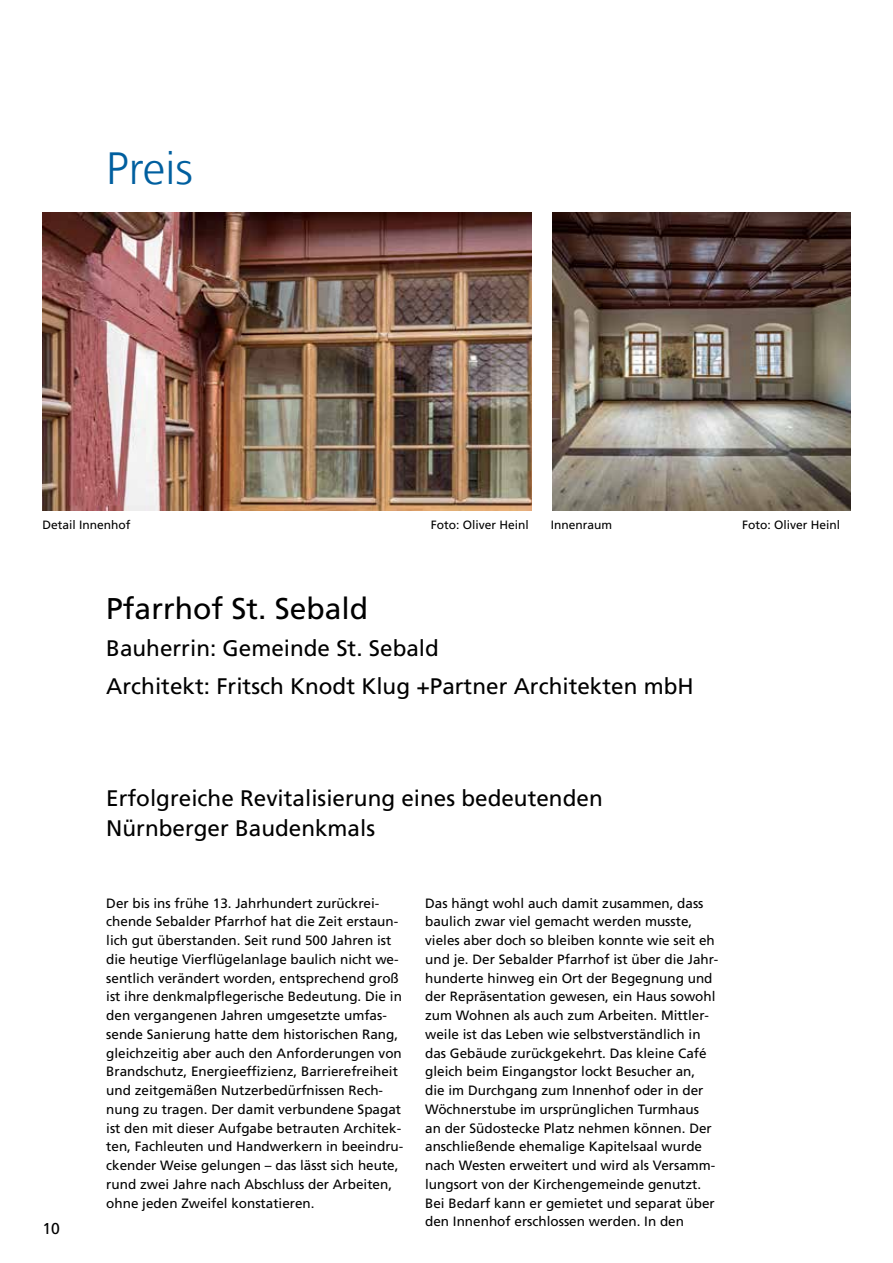
<style>
.page{position:relative;width:893px;height:1263px;background:#fff}
.page>*{position:absolute;margin:0;border:0;box-sizing:border-box;transform-origin:0 0}
.t1{font:300 45px "Frutiger LT Com";color:#005f9f}
.t2{font:30px "Frutiger LT Com";color:#000}
.t3{font:22.5px/37.5px "Frutiger LT Com";color:#000}
.t4{font:15.75px "Frutiger LT Com";color:#000}
.t5{font:13.5px/18.8px "Frutiger LT Com";color:#000}
.t6{font:12px "Frutiger LT Com";color:#000}
</style>
<div class="page">
<img style="left:43px;top:213px;width:488px;height:297px">
<img style="left:553px;top:213px;width:297px;height:297px">
<h1 class="t1" style="left:106px;top:142px;width:88px">Preis</h1>
<p class="t6" style="left:43px;top:518px;width:90px">Detail Innenhof</p>
<p class="t6" style="left:431px;top:518px;width:100px">Foto: Oliver Heinl</p>
<p class="t6" style="left:551px;top:518px;width:63px">Innenraum</p>
<p class="t6" style="left:742px;top:518px;width:100px">Foto: Oliver Heinl</p>
<h2 class="t2" style="left:106px;top:591px;width:263px">Pfarrhof St. Sebald</h2>
<h3 class="t3" style="left:106px;top:630px;width:589px">Bauherrin: Gemeinde St. Sebald<br>Architekt: Fritsch Knodt Klug +Partner Architekten mbH</h3>
<p class="t4" style="left:43px;top:1219px;width:19px">10</p>
<h3 class="t3" style="left:106px;top:784px;width:498px;line-height:30px">Erfolgreiche Revitalisierung eines bedeutenden<br>Nürnberger Baudenkmals</h3>
<p class="t5" style="left:106px;top:894px;width:299px">Der bis ins frühe 13. Jahrhundert zurückrei&shy;chende Sebalder Pfarrhof hat die Zeit erstaun&shy;lich gut überstanden. Seit rund 500 Jahren ist die heutige Vierflügelanlage baulich nicht we&shy;sentlich verändert worden, entsprechend groß ist ihre denkmalpflegerische Bedeutung. Die in den vergangenen Jahren umgesetzte umfas&shy;sende Sanierung hatte dem historischen Rang, gleichzeitig aber auch den Anforderungen von Brandschutz, Energieeffizienz, Barrierefreiheit und zeitgemäßen Nutzerbedürfnissen Rech&shy;nung zu tragen. Der damit verbundene Spagat ist den mit dieser Aufgabe betrauten Architek&shy;ten, Fachleuten und Handwerkern in beeindru&shy;ckender Weise gelungen – das lässt sich heute, rund zwei Jahre nach Abschluss der Arbeiten, ohne jeden Zweifel konstatieren.</p>
<p class="t5" style="left:425px;top:894px;width:295px">Das hängt wohl auch damit zusammen, dass baulich zwar viel gemacht werden musste, vieles aber doch so bleiben konnte wie seit eh und je. Der Sebalder Pfarrhof ist über die Jahr&shy;hunderte hinweg ein Ort der Begegnung und der Repräsentation gewesen, ein Haus sowohl zum Wohnen als auch zum Arbeiten. Mittler&shy;weile ist das Leben wie selbstverständlich in das Gebäude zurückgekehrt. Das kleine Café gleich beim Eingangstor lockt Besucher an,<br>die im Durchgang zum Innenhof oder in der Wöchnerstube im ursprünglichen Turmhaus<br>an der Südostecke Platz nehmen können. Der anschließende ehemalige Kapitelsaal wurde nach Westen erweitert und wird als Versamm&shy;lungsort von der Kirchengemeinde genutzt.<br>Bei Bedarf kann er gemietet und separat über den Innenhof erschlossen werden. In den</p>
</div>
